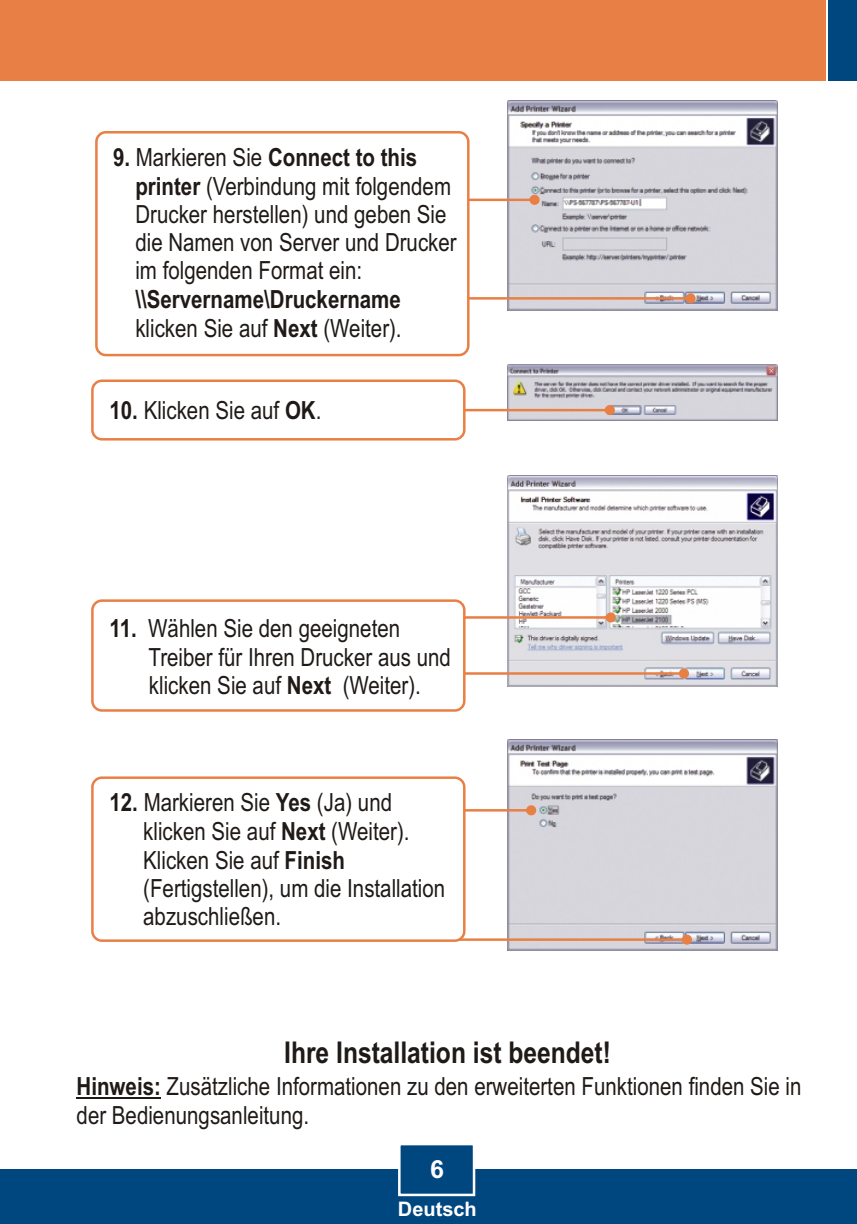
<style>
.page{position:relative;width:857px;height:1224px;background:#fff}
.page>*{position:absolute;margin:0;border:0;box-sizing:border-box;transform-origin:0 0}
.t1{font:700 30px "Arial Narrow";color:#1f1a17}
.t2{font:25px/28.5px "Arial Narrow";color:#1f1a17}
.t3{font:700 25px/28.5px "Arial Narrow";color:#1f1a17}
.t4{font:700 25px "Arial";color:#fff}
.t5{font:700 20px "Arial";color:#fff}
.s1{font-weight:700}
.s2{font-weight:400}
</style>
<div class="page">
<div style="left:0;top:1170px;width:857px;height:54px;background:#004780"></div>
<div style="left:0;top:0;width:826px;height:81px;background:#e88045"></div>
<div style="left:829px;top:0;width:28px;height:81px;background:#004780"></div>
<hr style="left:77px;top:1098px;width:84px;height:1px;background:#1f1a17">
<svg style="left:397px;top:1145px;width:79px;height:52px"></svg>
<img style="left:507px;top:740px;width:270px;height:211px">
<img style="left:507px;top:475px;width:270px;height:211px">
<img style="left:507px;top:364px;width:270px;height:57px">
<svg style="left:465px;top:405px;width:150px;height:10px"></svg>
<svg style="left:465px;top:612px;width:151px;height:10px"></svg>
<svg style="left:465px;top:668px;width:224px;height:11px"></svg>
<svg style="left:465px;top:805px;width:71px;height:10px"></svg>
<svg style="left:461px;top:871px;width:231px;height:74px"></svg>
<div style="left:91px;top:776px;width:374px;height:166px;background:#fff;border:3px solid #e88045;border-radius:9px"></div>
<div style="left:91px;top:599px;width:374px;height:113px;background:#fff;border:3px solid #e88045;border-radius:9px"></div>
<div style="left:91px;top:379px;width:374px;height:62px;background:#fff;border:3px solid #e88045;border-radius:9px"></div>
<img style="left:507px;top:100px;width:270px;height:210px">
<svg style="left:469px;top:293px;width:226px;height:10px"></svg>
<svg style="left:469px;top:195px;width:70px;height:10px"></svg>
<div style="left:95px;top:131px;width:374px;height:225px;background:#fff;border:3px solid #e88045;border-radius:9px"></div>
<p class="t2" style="left:135px;top:145px;width:323px;text-indent:-22px"><span class="s1">9.</span> Markieren Sie <span class="s1">Connect to this printer</span> (Verbindung mit folgendem<br>Drucker herstellen) und geben Sie die Namen von Server und Drucker im folgenden Format ein:</p>
<p class="t3" style="left:135px;top:287px;width:268px">\\Servername\Druckername <span class="s2">klicken Sie auf</span> Next <span class="s2">(Weiter).</span></p>
<p class="t2" style="left:109px;top:398px;width:213px"><span class="s1">10.</span> Klicken Sie auf <span class="s1">OK</span>.</p>
<p class="t2" style="left:149px;top:617px;width:304px;text-indent:-39px"><span class="s1">11.</span> Wählen Sie den geeigneten<br>Treiber für Ihren Drucker aus und klicken Sie auf <span class="s1">Next</span> (Weiter).</p>
<p class="t2" style="left:143px;top:791px;width:303px;text-indent:-34px"><span class="s1">12.</span> Markieren Sie <span class="s1">Yes</span> (Ja) und klicken Sie auf <span class="s1">Next</span> (Weiter).<br>Klicken Sie auf <span class="s1">Finish </span>(Fertigstellen), um die Installation abzuschließen.</p>
<p class="t1" style="left:284px;top:1041px;width:328px">Ihre Installation ist beendet!</p>
<p class="t2" style="left:77px;top:1075px;width:726px"><span class="s1">Hinweis:</span> Zusätzliche Informationen zu den erweiterten Funktionen finden Sie in der Bedienungsanleitung.</p>
<p class="t4" style="left:430px;top:1160px;width:15px">6</p>
<p class="t5" style="left:398px;top:1201px;width:80px">Deutsch</p>
</div>
